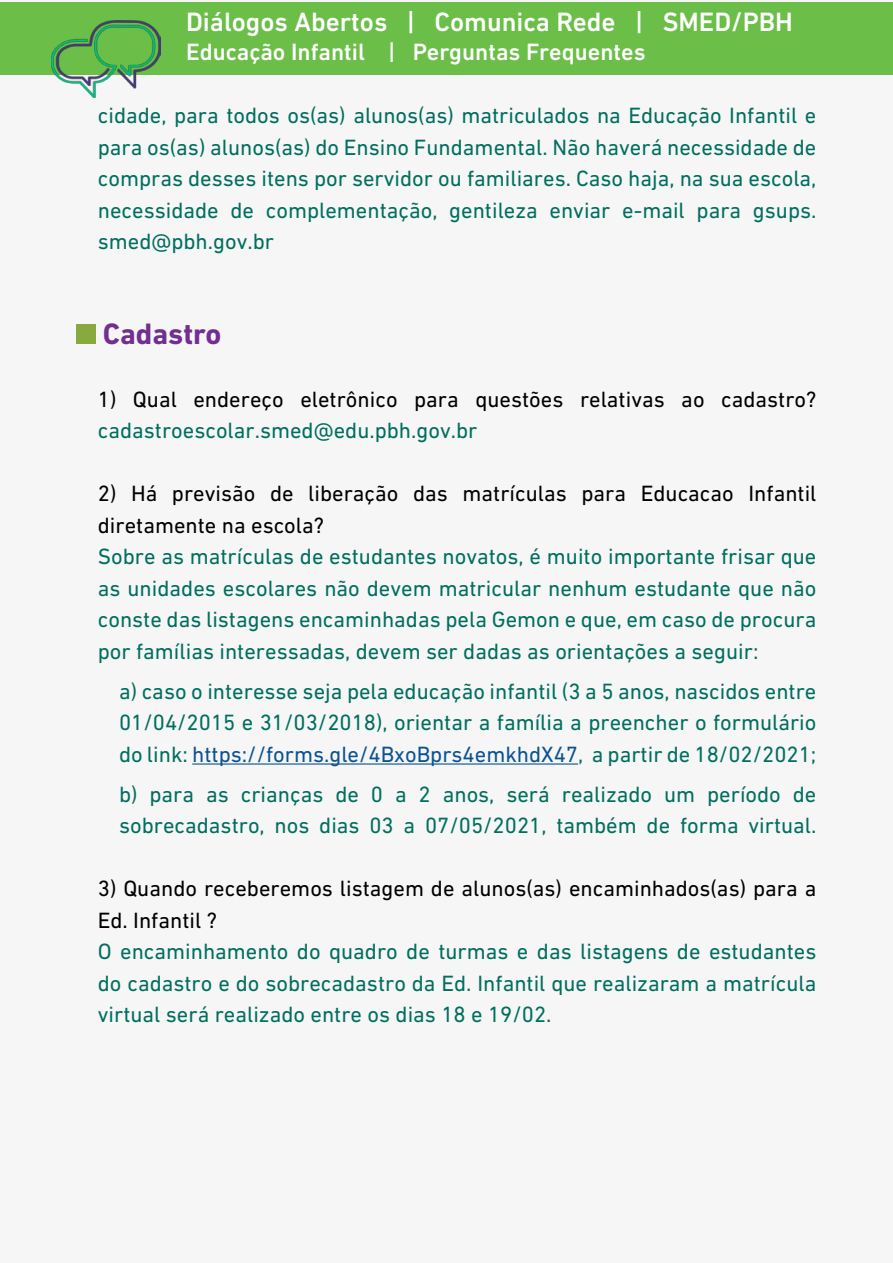
<style>
.page{position:relative;width:893px;height:1263px;background:#f6f6f6}
.page>*{position:absolute;margin:0;border:0;box-sizing:border-box;transform-origin:0 0}
.t1{font:700 30px "DIN Next LT Pro";color:#712f92}
.t2{font:500 27px "DIN Next LT Pro";color:#fff}
.t3{font:500 24px "DIN Next LT Pro";color:#fff}
.t4{font:22.5px/31.5px "DIN Next LT Pro";color:#006f5f;text-align:justify}
.t5{font:22.5px/31.5px "DIN Next LT Pro";color:#000}
.s1{color:#0b5394}
</style>
<div class="page">
<div style="left:0;top:2px;width:893px;height:73px;background:#6bbe48"></div>
<img style="left:52px;top:20px;width:108px;height:78px">
<hr style="left:192px;top:763px;width:386px;height:1px;background:#0b5394">
<div style="left:77px;top:325px;width:19px;height:19px;background:#87a93e"></div>
<p class="t2" style="left:186px;top:6px;width:608px">Diálogos Abertos | Comunica Rede | SMED/PBH</p>
<p class="t3" style="left:186px;top:38px;width:461px">Educação Infantil | Perguntas Frequentes</p>
<p class="t4" style="left:98px;top:100px;width:720px">cidade, para todos os(as) alunos(as) matriculados na Educação Infantil e para os(as) alunos(as) do Ensino Fundamental. Não haverá necessidade de compras desses itens por servidor ou familiares. Caso haja, na sua escola, necessidade de complementação, gentileza enviar e-mail para gsups. smed@pbh.gov.br</p>
<h1 class="t1" style="left:103px;top:316px;width:120px">Cadastro</h1>
<p class="t5" style="left:98px;top:383px;width:720px">1) Qual endereço eletrônico para questões relativas ao cadastro?</p>
<p class="t4" style="left:98px;top:415px;width:381px">cadastroescolar.smed@edu.pbh.gov.br</p>
<p class="t5" style="left:98px;top:478px;width:720px">2) Há previsão de liberação das matrículas para Educacao Infantil diretamente na escola?</p>
<p class="t4" style="left:98px;top:541px;width:720px">Sobre as matrículas de estudantes novatos, é muito importante frisar que as unidades escolares não devem matricular nenhum estudante que não conste das listagens encaminhadas pela Gemon e que, em caso de procura por famílias interessadas, devem ser dadas as orientações a seguir:</p>
<p class="t4" style="left:119px;top:675px;width:699px">a) caso o interesse seja pela educação infantil (3 a 5 anos, nascidos entre 01/04/2015 e 31/03/2018), orientar a família a preencher o formulário do link: <span class="s1">https://forms.gle/4BxoBprs4emkhdX47</span>, a partir de 18/02/2021;</p>
<p class="t4" style="left:119px;top:778px;width:699px">b) para as crianças de 0 a 2 anos, será realizado um período de sobrecadastro, nos dias 03 a 07/05/2021, também de forma virtual.</p>
<p class="t5" style="left:98px;top:873px;width:720px">3) Quando receberemos listagem de alunos(as) encaminhados(as) para a<br>Ed. Infantil ?</p>
<p class="t4" style="left:98px;top:936px;width:720px">O encaminhamento do quadro de turmas e das listagens de estudantes do cadastro e do sobrecadastro da Ed. Infantil que realizaram a matrícula virtual será realizado entre os dias 18 e 19/02.</p>
</div>
